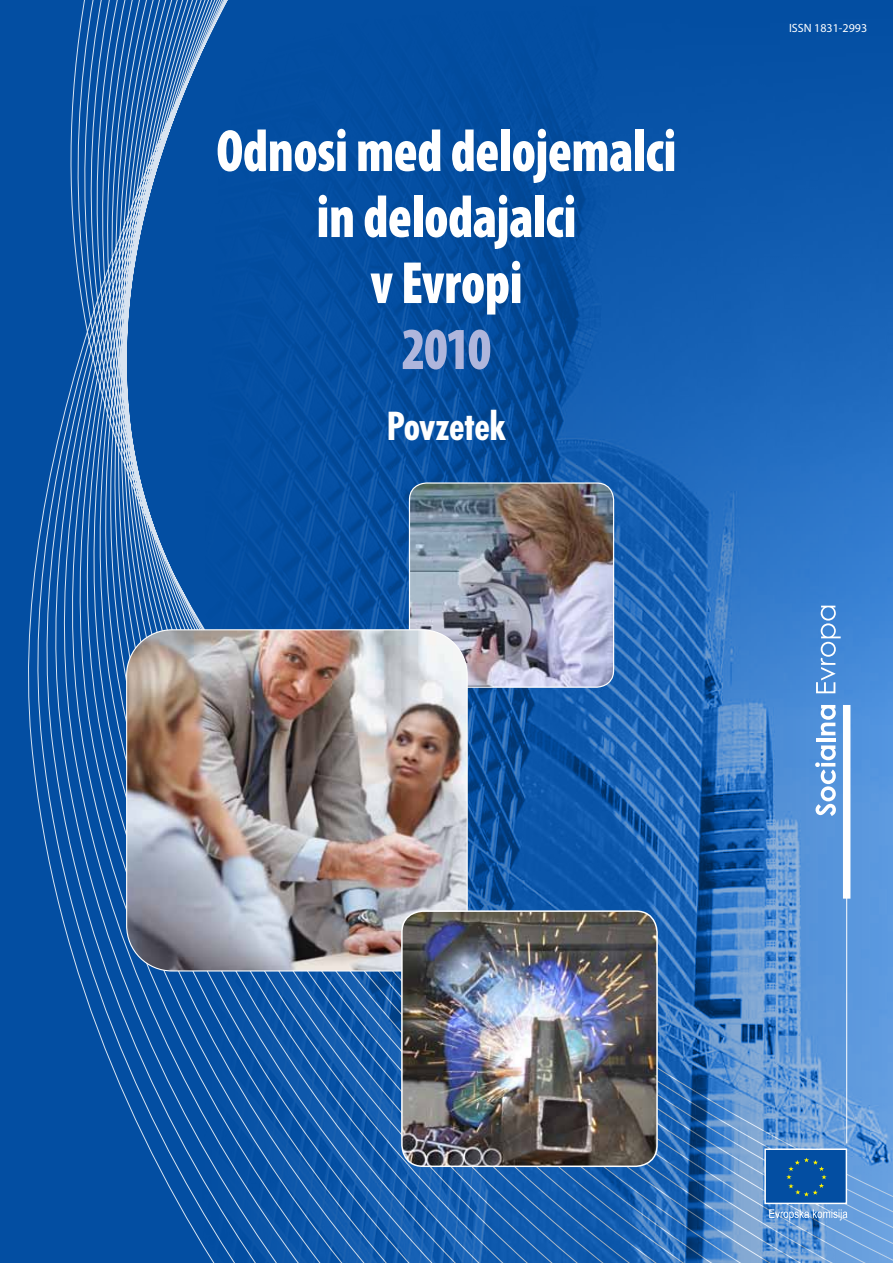
<style>
.page{position:relative;width:893px;height:1263px;background:#034ea2}
.page>*{position:absolute;margin:0;border:0;box-sizing:border-box;transform-origin:0 0}
.t1{font:900 condensed 60px/66px "Myriad Pro";letter-spacing:-.005em;color:#fff;text-align:center;scale:.9 1}
.t2{font:900 condensed 60px "Myriad Pro";color:#afb6dc;scale:.9 1}
.t3{font:700 condensed 37.5px "Futura";letter-spacing:-.025em;color:#fff}
.t4{font:12px "Myriad Pro";color:#fff}
</style>
<div class="page">
<svg style="left:28px;top:51px;width:49px;height:919px"></svg>
<img style="left:77px;top:0;width:816px;height:1263px">
<img style="left:409px;top:483px;width:205px;height:204px">
<div style="left:409px;top:482px;width:205px;height:206px;border:1px solid #fff;border-radius:17px"></div>
<img style="left:127px;top:630px;width:340px;height:341px">
<img style="left:402px;top:911px;width:255px;height:255px">
<div style="left:401px;top:910px;width:257px;height:257px;border:2px solid #fff;border-radius:21px"></div>
<svg style="left:815px;top:745px;width:21px;height:71px"></svg>
<hr style="left:815px;top:739px;width:20px;height:3px;background:#fff">
<svg style="left:821px;top:705px;width:15px;height:30px"></svg>
<svg style="left:816px;top:606px;width:25px;height:87px;background:#659ddc"></svg>
<div style="left:764px;top:1148px;width:83px;height:56px;background:#034ea2;border:2px solid #fff"></div>
<svg style="left:786px;top:1157px;width:41px;height:39px"></svg>
<svg style="left:769px;top:1209px;width:78px;height:11px"></svg>
<hr style="left:846px;top:755px;width:1px;height:388px;background:#fff">
<div style="left:843px;top:705px;width:7px;height:194px;background:#fff"></div>
<p class="t1" style="left:216px;top:119px;width:513px">Odnosi med delojemalci in delodajalci<br>v Evropi</p>
<p class="t2" style="left:402px;top:316px;width:101px">2010</p>
<p class="t3" style="left:387px;top:403px;width:121px">Povzetek</p>
<p class="t4" style="left:789px;top:21px;width:80px">ISSN 1831-2993</p>
</div>
